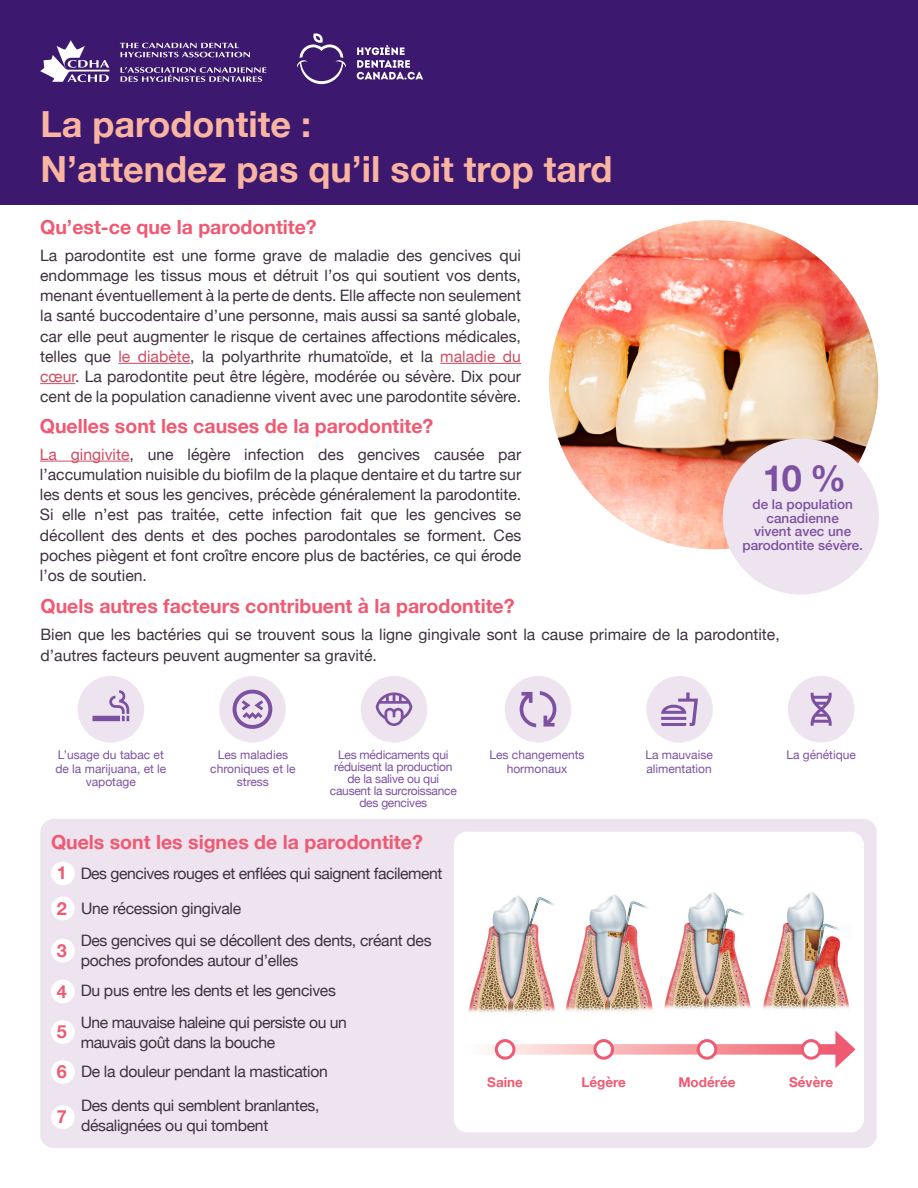
<style>
.page{position:relative;width:918px;height:1188px;background:#fff}
.page>*{position:absolute;margin:0;border:0;box-sizing:border-box;transform-origin:0 0}
.t1{font:700 36px/45px "Helvetica Neue";color:#f9b4a2}
.t2{font:700 36px "Helvetica Neue";color:#7c51a1}
.Subhead{font:700 19.5px "Helvetica Neue";color:#f05972}
.t3{font:700 18px "Helvetica Neue";color:#f05972}
.body{font:15.75px/20.2px "Helvetica Neue";color:#3f3140;text-align:justify}
.pg1_listNum{font:15.75px/20.2px "Helvetica Neue";letter-spacing:-.02em;color:#3f3140}
.t4{font:500 13.5px/13.5px "Helvetica Neue";color:#7c51a1;text-align:center}
.t5{font:700 13.5px "Helvetica Neue";color:#f05972}
.iconbullets{font:12px/13.5px "Helvetica Neue";color:#7c51a1;text-align:center}
.iconbullets-2{font:12px/12px "Helvetica Neue";letter-spacing:-.02em;color:#7c51a1;text-align:center}
.s1{color:#d04d63}
</style>
<div class="page">
<div style="left:40px;top:819px;width:837px;height:329px;background:#eee4f0;border-radius:14px"></div>
<div style="left:454px;top:832px;width:410px;height:300px;background:#fff;border-radius:13px"></div>
<img style="left:549px;top:220px;width:329px;height:329px;border-radius:165px">
<div style="left:0;top:0;width:918px;height:204px;background:#3c196e"></div>
<svg style="left:120px;top:43px;width:130px;height:14px"></svg>
<svg style="left:121px;top:67px;width:145px;height:15px"></svg>
<svg style="left:40px;top:41px;width:69px;height:41px"></svg>
<hr style="left:118px;top:363px;width:72px;height:1px;background:#d04d63">
<hr style="left:440px;top:363px;width:81px;height:1px;background:#d04d63">
<hr style="left:40px;top:383px;width:35px;height:1px;background:#d04d63">
<img style="left:469px;top:892px;width:380px;height:121px">
<hr style="left:40px;top:461px;width:90px;height:1px;background:#d04d63">
<div style="left:78px;top:676px;width:66px;height:67px;background:#eee4f0;border-radius:50%"></div>
<div style="left:505px;top:676px;width:66px;height:67px;background:#eee4f0;border-radius:50%"></div>
<div style="left:219px;top:676px;width:67px;height:67px;background:#eee4f0;border-radius:50%"></div>
<div style="left:646px;top:676px;width:67px;height:67px;background:#eee4f0;border-radius:50%"></div>
<div style="left:361px;top:676px;width:66px;height:67px;background:#eee4f0;border-radius:50%"></div>
<div style="left:788px;top:676px;width:66px;height:67px;background:#eee4f0;border-radius:50%"></div>
<svg style="left:661px;top:692px;width:37px;height:34px"></svg>
<svg style="left:93px;top:690px;width:36px;height:31px"></svg>
<svg style="left:233px;top:690px;width:39px;height:39px"></svg>
<svg style="left:811px;top:693px;width:21px;height:33px"></svg>
<svg style="left:376px;top:692px;width:36px;height:34px"></svg>
<svg style="left:520px;top:691px;width:36px;height:36px"></svg>
<div style="left:723px;top:438px;width:156px;height:157px;background:#eee4f0;border-radius:50%"></div>
<div style="left:51px;top:862px;width:24px;height:23px;background:#fff;border-radius:50%"></div>
<svg style="left:488px;top:1044px;width:347px;height:11px;background:#f6a9ae"></svg>
<svg style="left:835px;top:1031px;width:21px;height:37px"></svg>
<div style="left:496px;top:1041px;width:18px;height:17px;background:#fff;border-radius:50%"></div>
<div style="left:495px;top:1039px;width:20px;height:21px;border:3px solid #f05972;border-radius:50%"></div>
<div style="left:595px;top:1041px;width:18px;height:17px;background:#fff;border-radius:50%"></div>
<div style="left:593px;top:1039px;width:21px;height:21px;border:3px solid #f05972;border-radius:50%"></div>
<div style="left:698px;top:1041px;width:18px;height:17px;background:#fff;border-radius:50%"></div>
<div style="left:697px;top:1039px;width:20px;height:21px;border:3px solid #f05972;border-radius:50%"></div>
<div style="left:802px;top:1041px;width:18px;height:17px;background:#fff;border-radius:50%"></div>
<div style="left:801px;top:1039px;width:20px;height:21px;border:3px solid #f05972;border-radius:50%"></div>
<svg style="left:297px;top:33px;width:49px;height:51px"></svg>
<svg style="left:357px;top:45px;width:66px;height:35px"></svg>
<div style="left:51px;top:980px;width:24px;height:23px;background:#fff;border-radius:50%"></div>
<div style="left:51px;top:1020px;width:24px;height:24px;background:#fff;border-radius:50%"></div>
<div style="left:51px;top:939px;width:24px;height:24px;background:#fff;border-radius:50%"></div>
<div style="left:51px;top:1060px;width:24px;height:24px;background:#fff;border-radius:50%"></div>
<div style="left:51px;top:1105px;width:24px;height:24px;background:#fff;border-radius:50%"></div>
<div style="left:51px;top:897px;width:24px;height:23px;background:#fff;border-radius:50%"></div>
<p class="t1" style="left:40px;top:103px;width:573px">La parodontite :<br>N’attendez pas qu’il soit trop tard</p>
<p class="Subhead" style="left:40px;top:211px;width:278px">Qu’est-ce que la parodontite?</p>
<p class="body" style="left:40px;top:246px;width:482px">La parodontite est une forme grave de maladie des gencives qui endommage les tissus mous et détruit l’os qui soutient vos dents, menant éventuellement à la perte de dents. Elle affecte non seulement la santé buccodentaire d’une personne, mais aussi sa santé globale, car elle peut augmenter le risque de certaines affections médicales, telles que <span class="s1">le diabète</span>, la polyarthrite rhumatoïde, et la <span class="s1">maladie du cœur</span>. La parodontite peut être légère, modérée ou sévère. Dix pour cent de la population canadienne vivent avec une parodontite sévère.</p>
<p class="Subhead" style="left:40px;top:410px;width:395px">Quelles sont les causes de la parodontite?</p>
<p class="body" style="left:40px;top:445px;width:483px"><span class="s1">La gingivite</span>, une légère infection des gencives causée par l’accumulation nuisible du biofilm de la plaque dentaire et du tartre sur les dents et sous les gencives, précède généralement la parodontite.<br>Si elle n’est pas traitée, cette infection fait que les gencives se décollent des dents et des poches parodontales se forment. Ces poches piègent et font croître encore plus de bactéries, ce qui érode l’os de soutien.</p>
<p class="Subhead" style="left:40px;top:591px;width:476px">Quels autres facteurs contribuent à la parodontite?</p>
<p class="body" style="left:40px;top:626px;width:741px">Bien que les bactéries qui se trouvent sous la ligne gingivale sont la cause primaire de la parodontite, d’autres facteurs peuvent augmenter sa gravité.</p>
<p class="t2" style="left:763px;top:450px;width:85px">10 %</p>
<p class="t4" style="left:742px;top:496px;width:122px">de la population canadienne<br>vivent avec une parodontite sévère.</p>
<p class="iconbullets-2" style="left:330px;top:750px;width:128px">Les médicaments qui réduisent la production de la salive ou qui causent la surcroissance des gencives</p>
<p class="iconbullets" style="left:786px;top:749px;width:71px">La génétique</p>
<p class="iconbullets" style="left:55px;top:749px;width:112px">L’usage du tabac et de la marijuana, et le vapotage</p>
<p class="iconbullets" style="left:489px;top:749px;width:97px">Les changements hormonaux</p>
<p class="iconbullets" style="left:210px;top:749px;width:87px">Les maladies chroniques et le stress</p>
<p class="iconbullets" style="left:645px;top:749px;width:69px;text-align:left">La mauvaise alimentation</p>
<p class="Subhead" style="left:51px;top:826px;width:373px">Quels sont les signes de la parodontite?</p>
<p class="t3" style="left:57px;top:859px;width:12px">1</p>
<p class="pg1_listNum" style="left:81px;top:864px;width:363px">Des gencives rouges et enflées qui saignent facilement</p>
<p class="t3" style="left:57px;top:894px;width:12px">2</p>
<p class="pg1_listNum" style="left:81px;top:899px;width:162px">Une récession gingivale</p>
<p class="t3" style="left:57px;top:936px;width:12px">3</p>
<p class="pg1_listNum" style="left:81px;top:931px;width:352px">Des gencives qui se décollent des dents, créant des poches profondes autour d’elles</p>
<p class="t3" style="left:57px;top:977px;width:12px">4</p>
<p class="pg1_listNum" style="left:81px;top:981px;width:257px">Du pus entre les dents et les gencives</p>
<p class="t3" style="left:57px;top:1018px;width:12px">5</p>
<p class="pg1_listNum" style="left:81px;top:1013px;width:268px">Une mauvaise haleine qui persiste ou un mauvais goût dans la bouche</p>
<p class="t3" style="left:57px;top:1057px;width:12px">6</p>
<p class="pg1_listNum" style="left:81px;top:1062px;width:248px">De la douleur pendant la mastication</p>
<p class="t3" style="left:57px;top:1103px;width:12px">7</p>
<p class="pg1_listNum" style="left:81px;top:1096px;width:240px">Des dents qui semblent branlantes, désalignées ou qui tombent</p>
<p class="t5" style="left:487px;top:1072px;width:37px">Saine</p>
<p class="t5" style="left:582px;top:1072px;width:46px">Légère</p>
<p class="t5" style="left:678px;top:1072px;width:59px">Modérée</p>
<p class="t5" style="left:789px;top:1072px;width:46px">Sévère</p>
</div>
